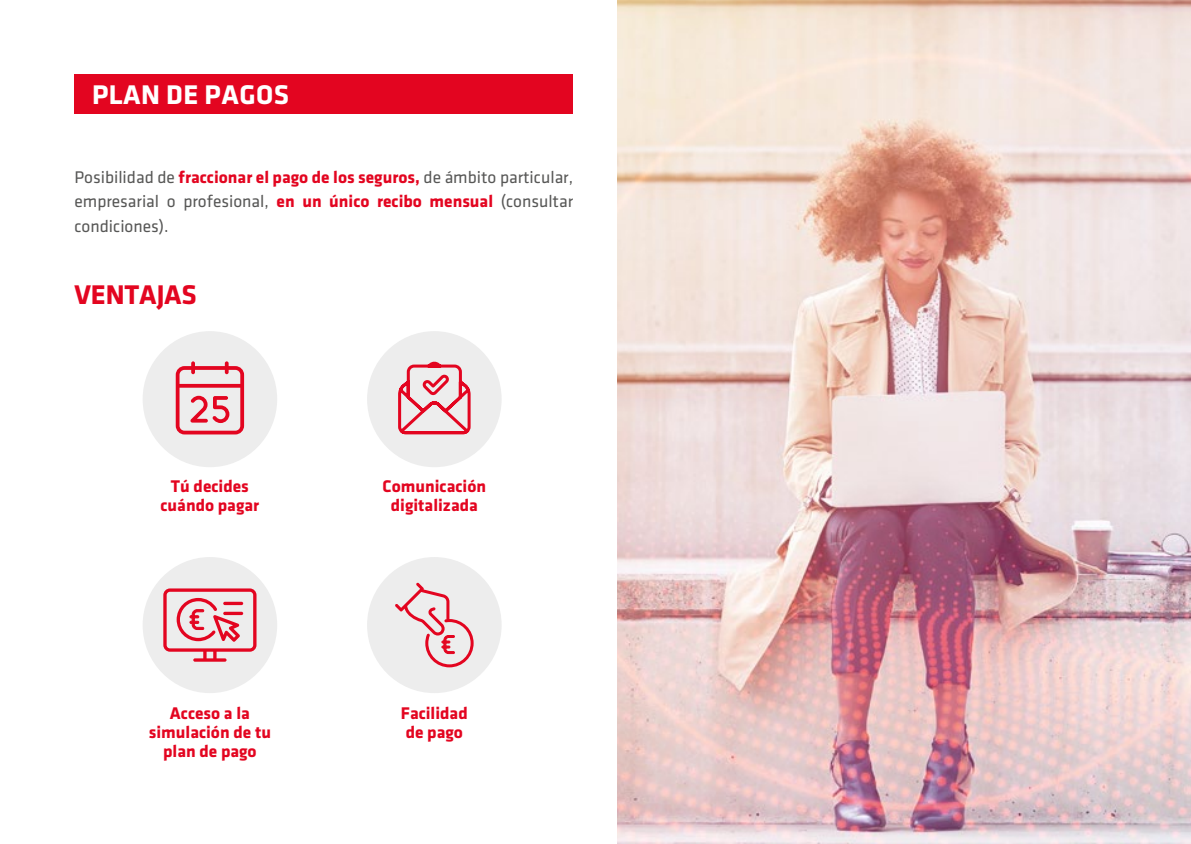
<style>
.page{position:relative;width:1191px;height:844px;background:#fff}
.page>*{position:absolute;margin:0;border:0;box-sizing:border-box;transform-origin:0 0}
.t1{font:700 28px "Klavika";letter-spacing:.015em;color:#fff}
.t2{font:700 28px "Klavika";letter-spacing:-.005em;color:#e30520}
.t3{font:17.5px/24.5px "Klavika";color:#575756;text-align:justify}
.t4{font:700 17.5px/19.2px "Klavika";color:#e30520;text-align:center}
.s1{font-weight:700;color:#e30520}
</style>
<div class="page">
<img style="left:618px;top:0;width:573px;height:843px">
<div style="left:74px;top:74px;width:499px;height:40px;background:#e30520"></div>
<div style="left:143px;top:331px;width:134px;height:136px;background:#ededed;border-radius:50%"></div>
<div style="left:143px;top:557px;width:134px;height:136px;background:#ededed;border-radius:50%"></div>
<svg style="left:176px;top:361px;width:68px;height:73px"></svg>
<svg style="left:163px;top:588px;width:93px;height:73px"></svg>
<div style="left:367px;top:331px;width:134px;height:136px;background:#ededed;border-radius:50%"></div>
<div style="left:367px;top:557px;width:134px;height:136px;background:#ededed;border-radius:50%"></div>
<svg style="left:398px;top:361px;width:73px;height:74px"></svg>
<svg style="left:395px;top:582px;width:78px;height:85px"></svg>
<h1 class="t1" style="left:92px;top:79px;width:198px">PLAN DE PAGOS</h1>
<p class="t3" style="left:74px;top:165px;width:500px">Posibilidad de <span class="s1">fraccionar el pago de los seguros,</span> de ámbito particular, empresarial o profesional, <span class="s1">en un único recibo mensual</span> (consultar condiciones).</p>
<h1 class="t2" style="left:75px;top:279px;width:124px">VENTAJAS</h1>
<p class="t4" style="left:160px;top:476px;width:100px">Tú decides cuándo pagar</p>
<p class="t4" style="left:382px;top:476px;width:105px">Comunicación digitalizada</p>
<p class="t4" style="left:149px;top:703px;width:124px">Acceso a la simulación de tu plan de pago</p>
<p class="t4" style="left:401px;top:703px;width:68px;text-align:left">Facilidad de pago</p>
</div>
